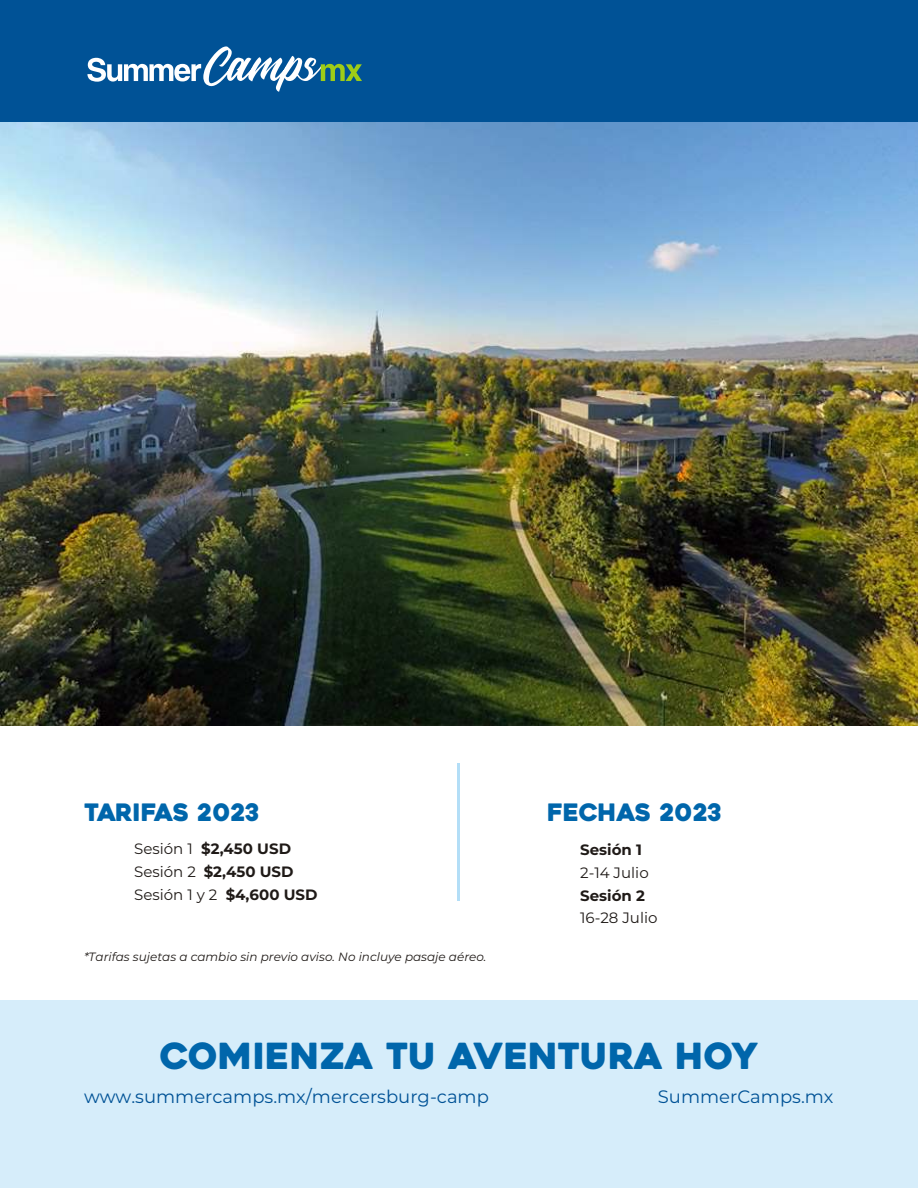
<style>
.page{position:relative;width:918px;height:1188px;background:#fff}
.page>*{position:absolute;margin:0;border:0;box-sizing:border-box;transform-origin:0 0}
.t1{font:36px "Heavitas";color:#0066ab}
.t2{font:24px "Heavitas";letter-spacing:-.025em;color:#0066ab}
.t3{font:24px "Heavitas";color:#0066ab}
.t4{font:18px "Montserrat";color:#005296}
.t5{font:700 15px/22.8px "Montserrat";color:#1f1a17}
.t6{font:15px "Montserrat";color:#1f1a17}
.t7{font:italic 12px "Montserrat";color:#1f1a17}
.s1{font-weight:400}
</style>
<div class="page">
<img style="left:0;top:122px;width:918px;height:604px">
<div style="left:0;top:1000px;width:918px;height:188px;background:#d6edfa"></div>
<div style="left:0;top:0;width:918px;height:122px;background:#005296"></div>
<svg style="left:87px;top:46px;width:275px;height:46px"></svg>
<hr style="left:458px;top:763px;width:2px;height:138px;background:#b3def7">
<h2 class="t2" style="left:84px;top:803px;width:177px">TARIFAS 2023</h2>
<h2 class="t3" style="left:547px;top:803px;width:176px">FECHAS 2023</h2>
<p class="t5" style="left:134px;top:837px;width:185px"><span class="s1">Sesión 1</span> $2,450 USD<br><span class="s1">Sesión 2</span> $2,450 USD<br><span class="s1">Sesión 1 y 2</span> $4,600 USD</p>
<p class="t5" style="left:580px;top:838px;width:63px">Sesión 1</p>
<p class="t6" style="left:580px;top:863px;width:70px">2-14 Julio</p>
<p class="t5" style="left:580px;top:884px;width:66px">Sesión 2</p>
<p class="t6" style="left:580px;top:909px;width:79px">16-28 Julio</p>
<p class="t7" style="left:84px;top:949px;width:404px">*Tarifas sujetas a cambio sin previo aviso. No incluye pasaje aéreo.</p>
<h1 class="t1" style="left:160px;top:1042px;width:600px">COMIENZA TU AVENTURA HOY</h1>
<p class="t4" style="left:84px;top:1085px;width:406px">www.summercamps.mx/mercersburg-camp</p>
<p class="t4" style="left:658px;top:1085px;width:177px">SummerCamps.mx</p>
</div>
